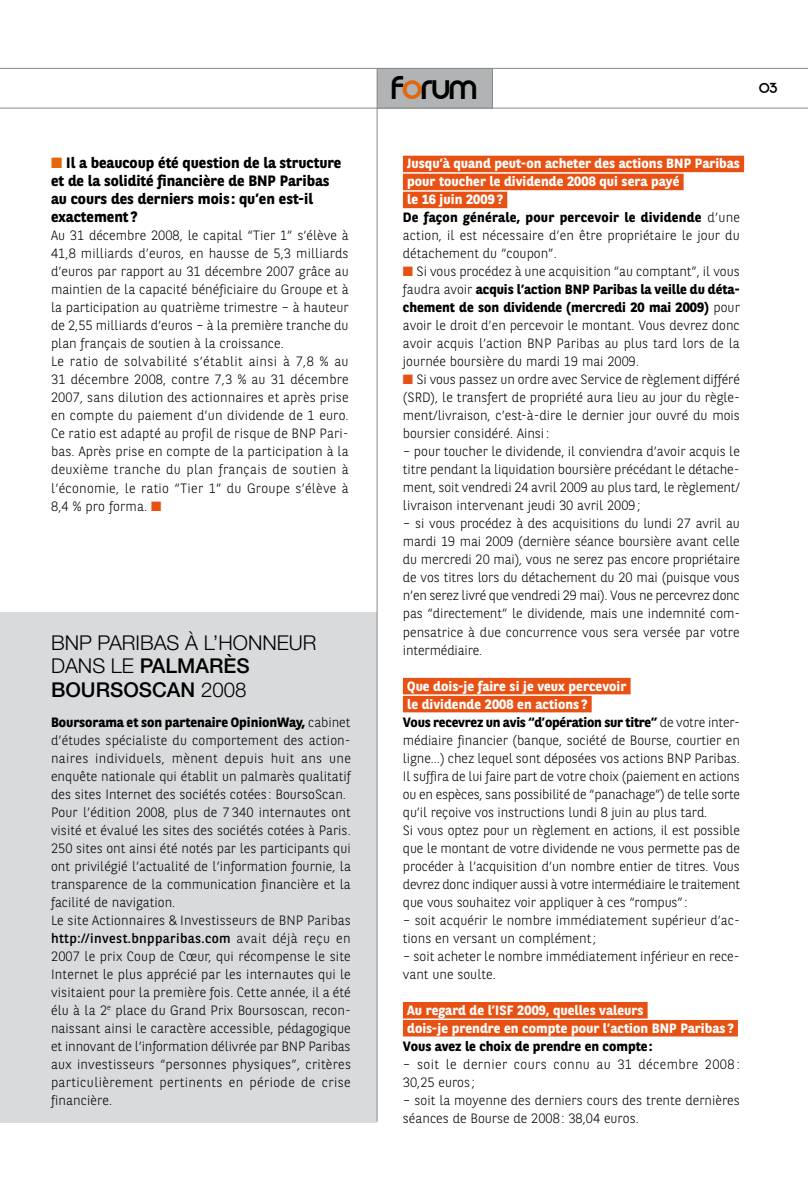
<style>
.page{position:relative;width:808px;height:1191px;background:#fff}
.page>*{position:absolute;margin:0;border:0;box-sizing:border-box;transform-origin:0 0}
.t1{font:500 37.5px "Spruce";letter-spacing:-.04em;color:#000}
.t2{font:300 20.4px/23.2px "Helvetica Neue";color:#000}
.t3{font:500 16.5px "Spruce";color:#000}
.t4{font:700 15px/18px "BNPP Sans";color:#000}
.t5{font:300 13.5px/18px "BNPP Sans";color:#000}
.t6{font:700 13.5px/18px "BNPP Sans";letter-spacing:.005em;color:#fff}
.t7{font:700 13.5px "BNPP Sans";color:#000}
.t8{font:300 13.5px "BNPP Sans";letter-spacing:-.02em;color:#000}
.t9{font:300 13.5px/18px "BNPP Sans";letter-spacing:.025em;color:#000}
.t10{font:700 13.5px "BNPP Sans";letter-spacing:.02em;color:#000}
.s1{color:#e2660c}
.s2{color:#e75113}
.s3{font-weight:500}
.s4{font-weight:700}
.s5{font-weight:400}
.s6{font-weight:300}
</style>
<div class="page">
<div style="left:377px;top:68px;width:115px;height:40px;background:#b1b3b4"></div>
<div style="left:0;top:612px;width:376px;height:511px;background:#d9dadb"></div>
<div style="left:403px;top:156px;width:341px;height:16px;background:#e75113"></div>
<div style="left:403px;top:174px;width:281px;height:16px;background:#e75113"></div>
<div style="left:403px;top:192px;width:104px;height:16px;background:#e75113"></div>
<div style="left:403px;top:678px;width:228px;height:16px;background:#e75113"></div>
<div style="left:403px;top:696px;width:189px;height:16px;background:#e75113"></div>
<div style="left:403px;top:1002px;width:245px;height:16px;background:#e75113"></div>
<div style="left:403px;top:1020px;width:335px;height:16px;background:#e75113"></div>
<hr style="left:377px;top:68px;width:1px;height:1053px;background:#87888a">
<hr style="left:0;top:108px;width:808px;height:1px;background:#87888a">
<hr style="left:0;top:68px;width:808px;height:1px;background:#87888a">
<hr style="left:492px;top:68px;width:1px;height:40px;background:#87888a">
<p class="t4" style="left:51px;top:154px;width:292px"><span class="s1">■</span> Il a beaucoup été question de la structure et de la solidité financière de BNP Paribas au cours des derniers mois : qu’en est-il exactement ?</p>
<p class="t5" style="left:51px;top:226px;width:299px">Au 31 décembre 2008, le capital “Tier 1” s’élève à 41,8 milliards d’euros, en hausse de 5,3 milliards d’euros par rapport au 31 décembre 2007 grâce au maintien de la capacité bénéficiaire du Groupe et à la participation au quatrième trimestre – à hauteur de 2,55 milliards d’euros – à la première tranche du plan français de soutien à la croissance.<br>Le ratio de solvabilité s’établit ainsi à 7,8 % au 31 décembre 2008, contre 7,3 % au 31 décembre 2007, sans dilution des actionnaires et après prise en compte du paiement d’un dividende de 1 euro.<br>Ce ratio est adapté au profil de risque de BNP Pari&shy;bas. Après prise en compte de la participation à la deuxième tranche du plan français de soutien à l’économie, le ratio “Tier 1” du Groupe s’élève à 8,4 % pro forma. <span class="s2">■</span></p>
<h2 class="t2" style="left:51px;top:631px;width:267px">BNP PARIBAS À L’HONNEUR<br>DANS LE <span class="s3">PALMARÈS<br>BOURSOSCAN</span> 2008</h2>
<p class="t5" style="left:51px;top:712px;width:301px"><span class="s4">Boursorama et son partenaire OpinionWay,</span> cabinet d’études spécialiste du comportement des action&shy;naires individuels, mènent depuis huit ans une enquête nationale qui établit un palmarès qualitatif des sites Internet des sociétés cotées : BoursoScan.<br>Pour l’édition 2008, plus de 7 340 internautes ont visité et évalué les sites des sociétés cotées à Paris.<br>250 sites ont ainsi été notés par les participants qui ont privilégié l’actualité de l’information fournie, la transparence de la communication financière et la facilité de navigation.<br>Le site Actionnaires &amp; Investisseurs de BNP Paribas <span class="s5">http://invest.bnpparibas.com</span> avait déjà reçu en 2007 le prix Coup de Cœur, qui récompense le site Internet le plus apprécié par les internautes qui le visitaient pour la première fois. Cette année, il a été élu à la 2<sup>e</sup> place du Grand Prix Boursoscan, recon&shy;naissant ainsi le caractère accessible, pédagogique et innovant de l’information délivrée par BNP Paribas aux investisseurs “personnes physiques”, critères particulièrement pertinents en période de crise financière.</p>
<h1 class="t1" style="left:390px;top:72px;width:88px">f<span class="s1">o</span>rum</h1>
<p class="t3" style="left:759px;top:81px;width:20px">03</p>
<p class="t6" style="left:407px;top:154px;width:334px">Jusqu’à quand peut-on acheter des actions BNP Paribas</p>
<p class="t6" style="left:407px;top:172px;width:274px">pour toucher le dividende 2008 qui sera payé</p>
<p class="t6" style="left:407px;top:190px;width:97px">le 16 juin 2009 ?</p>
<p class="t10" style="left:403px;top:208px;width:339px">De façon générale, pour percevoir le dividende <span class="s6">d’une</span></p>
<p class="t5" style="left:403px;top:226px;width:338px">action, il est nécessaire d’en être propriétaire le jour du</p>
<p class="t5" style="left:403px;top:244px;width:155px">détachement du “coupon”.</p>
<p class="t5" style="left:403px;top:262px;width:339px;text-align:justify"><span class="s2">■</span> Si vous procédez à une acquisition “au comptant”, il vous faudra avoir <span class="s4">acquis l’action BNP Paribas la veille du déta&shy;chement de son dividende (mercredi 20 mai 2009)</span> pour avoir le droit d’en percevoir le montant. Vous devrez donc avoir acquis l’action BNP Paribas au plus tard lors de la journée boursière du mardi 19 mai 2009.</p>
<p class="t5" style="left:403px;top:370px;width:339px;text-align:justify"><span class="s2">■</span> Si vous passez un ordre avec Service de règlement différé (SRD), le transfert de propriété aura lieu au jour du règle&shy;ment/livraison, c’est-à-dire le dernier jour ouvré du mois boursier considéré. Ainsi :</p>
<p class="t5" style="left:403px;top:442px;width:339px;text-align:justify">– pour toucher le dividende, il conviendra d’avoir acquis le titre pendant la liquidation boursière précédant le détache&shy;ment, soit vendredi 24 avril 2009 au plus tard, le règlement/ livraison intervenant jeudi 30 avril 2009;</p>
<p class="t5" style="left:403px;top:514px;width:339px;text-align:justify">– si vous procédez à des acquisitions du lundi 27 avril au mardi 19 mai 2009 (dernière séance boursière avant celle du mercredi 20 mai), vous ne serez pas encore propriétaire de vos titres lors du détachement du 20 mai (puisque vous n’en serez livré que vendredi 29 mai). Vous ne percevrez donc pas “directement” le dividende, mais une indemnité com&shy;pensatrice à due concurrence vous sera versée par votre intermédiaire.</p>
<p class="t6" style="left:407px;top:676px;width:221px">Que dois-je faire si je veux percevoir</p>
<p class="t6" style="left:407px;top:694px;width:182px">le dividende 2008 en actions ?</p>
<p class="t7" style="left:403px;top:712px;width:338px">Vous recevrez un avis “d’opération sur titre” <span class="s6">de votre inter-</span></p>
<p class="t5" style="left:403px;top:730px;width:338px">médiaire financier (banque, société de Bourse, courtier en</p>
<p class="t5" style="left:403px;top:748px;width:338px">ligne…) chez lequel sont déposées vos actions BNP Paribas.</p>
<p class="t5" style="left:403px;top:766px;width:338px">Il suffira de lui faire part de votre choix (paiement en actions</p>
<p class="t5" style="left:403px;top:784px;width:339px">ou en espèces, sans possibilité de “panachage”) de telle sorte</p>
<p class="t5" style="left:403px;top:802px;width:306px">qu’il reçoive vos instructions lundi 8 juin au plus tard.</p>
<p class="t5" style="left:403px;top:820px;width:338px">Si vous optez pour un règlement en actions, il est possible</p>
<p class="t5" style="left:403px;top:838px;width:339px">que le montant de votre dividende ne vous permette pas de</p>
<p class="t5" style="left:403px;top:856px;width:338px">procéder à l’acquisition d’un nombre entier de titres. Vous</p>
<p class="t8" style="left:403px;top:874px;width:339px">devrez donc indiquer aussi à votre intermédiaire le traitement</p>
<p class="t5" style="left:403px;top:892px;width:286px">que vous souhaitez voir appliquer à ces “rompus”:</p>
<p class="t5" style="left:403px;top:910px;width:338px">– soit acquérir le nombre immédiatement supérieur d’ac&shy;tions en versant un complément;</p>
<p class="t5" style="left:403px;top:946px;width:338px">– soit acheter le nombre immédiatement inférieur en rece&shy;vant une soulte.</p>
<p class="t6" style="left:407px;top:1000px;width:328px">Au regard de l’ISF 2009, quelles valeurs<br>dois-je prendre en compte pour l’action BNP Paribas ?</p>
<p class="t7" style="left:403px;top:1036px;width:251px">Vous avez le choix de prendre en compte :</p>
<p class="t9" style="left:403px;top:1054px;width:338px">– soit le dernier cours connu au 31 décembre 2008 :<br>30,25 euros ;</p>
<p class="t5" style="left:403px;top:1090px;width:338px">– soit la moyenne des derniers cours des trente dernières séances de Bourse de 2008: 38,04 euros.</p>
</div>
